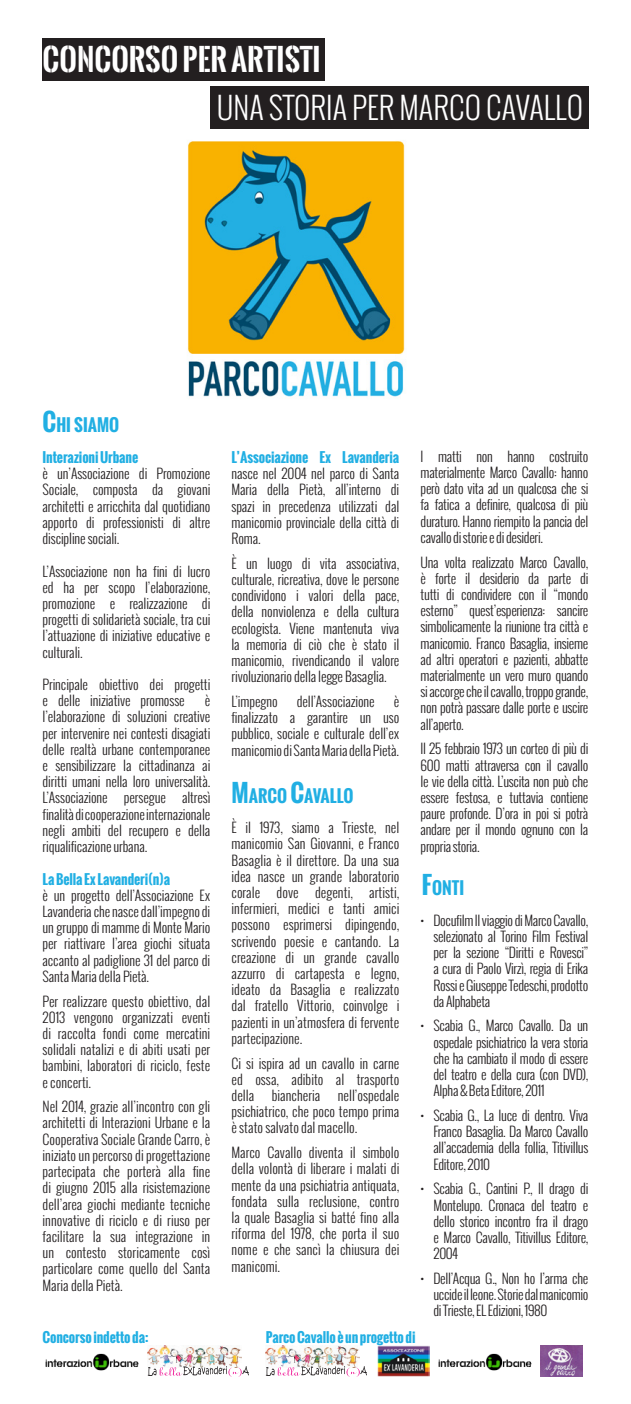
<style>
.page{position:relative;width:631px;height:1404px;background:#fff}
.page>*{position:absolute;margin:0;border:0;box-sizing:border-box;transform-origin:0 0}
.t1{font:300 30px "Oswald";color:#fff}
.t2{font:700 30px "Oswald Stencil";color:#fff}
.t3{font:700 16.8px "Oswald";color:#21afe3}
.t4{font:300 13.5px/16.2px "Oswald";letter-spacing:-.01em;color:#231f20;text-align:justify}
.t5{font:700 13.5px "Oswald";letter-spacing:-.01em;color:#21afe3}
.s1{font-size:24px}
</style>
<div class="page">
<img style="left:377px;top:1345px;width:52px;height:31px">
<img style="left:265px;top:1345px;width:94px;height:20px">
<svg style="left:266px;top:1365px;width:100px;height:11px"></svg>
<img style="left:45px;top:1351px;width:103px;height:19px">
<img style="left:438px;top:1353px;width:94px;height:17px">
<img style="left:540px;top:1345px;width:41px;height:31px">
<img style="left:148px;top:1345px;width:93px;height:20px">
<svg style="left:148px;top:1365px;width:101px;height:11px"></svg>
<div style="left:43px;top:39px;width:282px;height:42px;background:#231f20"></div>
<div style="left:210px;top:86px;width:378px;height:43px;background:#231f20"></div>
<img style="left:187px;top:141px;width:218px;height:256px">
<h1 class="t2" style="left:43px;top:38px;width:279px">CONCORSO PER ARTISTI</h1>
<h1 class="t1" style="left:217px;top:87px;width:367px">una storia per marco cavallo</h1>
<p class="t3" style="left:43px;top:412px;width:78px"><span class="s1">C</span>HI SIAMO</p>
<p class="t5" style="left:43px;top:447px;width:97px">Interazioni Urbane</p>
<p class="t4" style="left:43px;top:465px;width:169px">è un’Associazione di Promozione Sociale, composta da giovani architetti e arricchita dal quotidiano apporto di professionisti di altre discipline sociali.</p>
<p class="t4" style="left:43px;top:562px;width:169px">L’Associazione non ha fini di lucro ed ha per scopo l’elaborazione, promozione e realizzazione di progetti di solidarietà sociale, tra cui l’attuazione di iniziative educative e culturali.</p>
<p class="t4" style="left:43px;top:676px;width:169px">Principale obiettivo dei progetti e delle iniziative promosse</p>
<p class="t4" style="left:42px;top:692px;width:169px;text-indent:162px">è l’elaborazione di soluzioni creative per intervenire nei contesti disagiati delle realtà urbane contemporanee e sensibilizzare la cittadinanza ai diritti umani nella loro universalità.<br>L’Associazione persegue altresì finalità di cooperazione internazionale negli ambiti del recupero e della riqualificazione urbana.</p>
<p class="t5" style="left:42px;top:868px;width:129px">La Bella Ex Lavanderi(n)a</p>
<p class="t4" style="left:42px;top:886px;width:169px">è un progetto dell’Associazione Ex Lavanderia che nasce dall’impegno di un gruppo di mamme di Monte Mario per riattivare l’area giochi situata accanto al padiglione 31 del parco di Santa Maria della Pietà.</p>
<p class="t4" style="left:42px;top:992px;width:169px">Per realizzare questo obiettivo, dal 2013 vengono organizzati eventi di raccolta fondi come mercatini solidali natalizi e di abiti usati per bambini, laboratori di riciclo, feste e concerti.</p>
<p class="t4" style="left:42px;top:1098px;width:169px">Nel 2014, grazie all’incontro con gli architetti di Interazioni Urbane e la Cooperativa Sociale Grande Carro, è iniziato un percorso di progettazione partecipata che porterà alla fine di giugno 2015 alla risistemazione dell’area giochi mediante tecniche innovative di riciclo e di riuso per facilitare la sua integrazione in un contesto storicamente così particolare come quello del Santa Maria della Pietà.</p>
<p class="t5" style="left:231px;top:447px;width:169px">L’Associazione Ex Lavanderia</p>
<p class="t4" style="left:231px;top:465px;width:169px">nasce nel 2004 nel parco di Santa Maria della Pietà, all’interno di spazi in precedenza utilizzati dal manicomio provinciale della città di Roma.</p>
<p class="t4" style="left:231px;top:555px;width:169px">È un luogo di vita associativa, culturale, ricreativa, dove le persone condividono i valori della pace, della nonviolenza e della cultura ecologista. Viene mantenuta viva la memoria di ciò che è stato il manicomio, rivendicando il valore rivoluzionario della legge Basaglia.</p>
<p class="t4" style="left:231px;top:693px;width:48px">L’impegno</p>
<p class="t4" style="left:296px;top:693px;width:79px">dell’Associazione</p>
<p class="t4" style="left:231px;top:693px;width:169px;text-indent:162px">è finalizzato a garantire un uso pubblico, sociale e culturale dell’ex manicomio di Santa Maria della Pietà.</p>
<p class="t3" style="left:231px;top:783px;width:123px"><span class="s1">M</span>ARCO <span class="s1">C</span>AVALLO</p>
<p class="t4" style="left:231px;top:819px;width:169px">È il 1973, siamo a Trieste, nel manicomio San Giovanni, e Franco Basaglia è il direttore. Da una sua idea nasce un grande laboratorio corale dove degenti, artisti, infermieri, medici e tanti amici possono esprimersi dipingendo, scrivendo poesie e cantando. La creazione di un grande cavallo azzurro di cartapesta e legno, ideato da Basaglia e realizzato dal fratello Vittorio, coinvolge i pazienti in un’atmosfera di fervente partecipazione.</p>
<p class="t4" style="left:231px;top:1054px;width:169px">Ci si ispira ad un cavallo in carne ed ossa, adibito al trasporto della</p>
<p class="t4" style="left:231px;top:1087px;width:169px;text-indent:106px">nell’ospedale psichiatrico, che poco tempo prima è stato salvato dal macello.</p>
<p class="t4" style="left:231px;top:1144px;width:169px">Marco Cavallo diventa il simbolo della volontà di liberare i malati di mente da una psichiatria antiquata, fondata sulla reclusione, contro la quale Basaglia si batté fino alla riforma del 1978, che porta il suo nome e che sancì la chiusura dei manicomi.</p>
<p class="t4" style="left:271px;top:1087px;width:50px">biancheria</p>
<p class="t4" style="left:420px;top:448px;width:169px">I matti non hanno costruito materialmente Marco Cavallo: hanno però dato vita ad un qualcosa che si fa fatica a definire, qualcosa di più duraturo. Hanno riempito la pancia del cavallo di storie e di desideri.</p>
<p class="t4" style="left:420px;top:553px;width:169px">Una volta realizzato Marco Cavallo, è forte il desiderio da parte di tutti di condividere con il “mondo esterno” quest’esperienza: sancire simbolicamente la riunione tra città e manicomio. Franco Basaglia, insieme ad altri operatori e pazienti, abbatte materialmente un vero muro quando si accorge che il cavallo, troppo grande, non potrà passare dalle porte e uscire all’aperto.</p>
<p class="t4" style="left:420px;top:740px;width:169px">Il 25 febbraio 1973 un corteo di più di 600 matti attraversa con il cavallo le vie della città. L’uscita non può che essere festosa, e tuttavia contiene paure profonde. D’ora in poi si potrà andare per il mondo ognuno con la propria storia.</p>
<p class="t3" style="left:421px;top:875px;width:44px"><span class="s1">F</span>ONTI</p>
<p class="t4" style="left:433px;top:911px;width:156px;text-indent:-13px">• Docufilm Il viaggio di Marco Cavallo, selezionato al Torino Film Festival per la sezione “Diritti e Rovesci” a cura di Paolo Virzì, regia di Erika Rossi e Giuseppe Tedeschi, prodotto da Alphabeta</p>
<p class="t4" style="left:433px;top:1017px;width:156px;text-indent:-13px">• Scabia G., Marco Cavallo. Da un ospedale psichiatrico la vera storia che ha cambiato il modo di essere del teatro e della cura (con DVD), Alpha &amp; Beta Editore, 2011</p>
<p class="t4" style="left:433px;top:1107px;width:156px;text-indent:-13px">• Scabia G., La luce di dentro. Viva Franco Basaglia. Da Marco Cavallo all’accademia della follia, Titivillus Editore, 2010</p>
<p class="t4" style="left:433px;top:1180px;width:156px;text-indent:-13px">• Scabia G., Cantini P., Il drago di Montelupo. Cronaca del teatro e dello storico incontro fra il drago e Marco Cavallo, Titivillus Editore, 2004</p>
<p class="t4" style="left:433px;top:1269px;width:156px;text-indent:-13px">• Dell’Acqua G., Non ho l’arma che uccide il leone. Storie dal manicomio di Trieste, EL Edizioni, 1980</p>
<p class="t5" style="left:43px;top:1326px;width:107px">Concorso indetto da:</p>
<p class="t5" style="left:265px;top:1326px;width:151px">Parco Cavallo è un progetto di</p>
</div>
